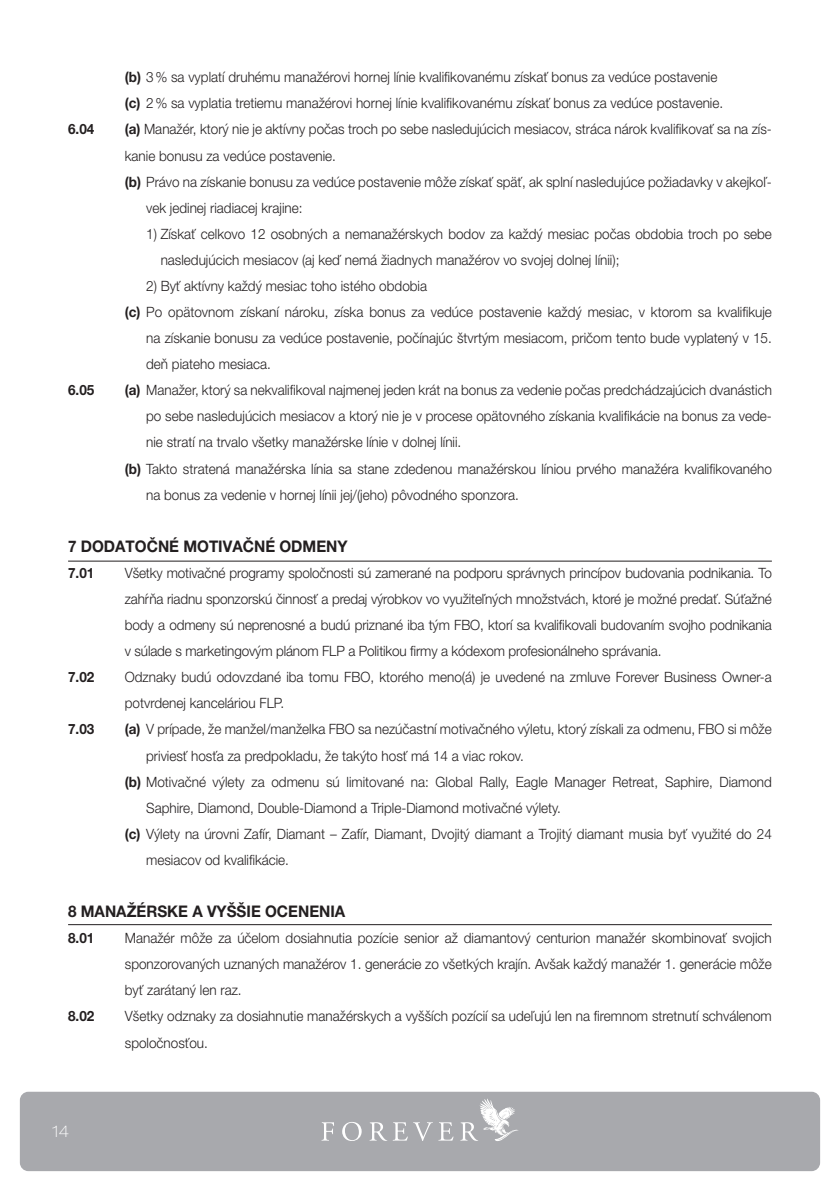
<style>
.page{position:relative;width:840px;height:1191px;background:#fff}
.page>*{position:absolute;margin:0;border:0;box-sizing:border-box;transform-origin:0 0}
.t1{font:700 16px "Helvetica Neue LT Pro";color:#231f20;scale:.95 1}
.t2{font:100 expanded 16px "Helvetica Neue LT Pro";color:#fff}
.t3{font:300 14.2px/26px "Helvetica Neue LT Pro";color:#231f20;scale:.95 1}
.t4{font:700 14.2px "Helvetica Neue LT Pro";color:#231f20;scale:.95 1}
.s1{font-weight:700}
</style>
<div class="page">
<div style="left:20px;top:1091px;width:799px;height:80px;background:#a8a9ad;border-radius:9px"></div>
<svg style="left:321px;top:1122px;width:13px;height:18px"></svg>
<svg style="left:342px;top:1122px;width:19px;height:19px"></svg>
<svg style="left:370px;top:1122px;width:37px;height:18px"></svg>
<svg style="left:413px;top:1122px;width:19px;height:19px"></svg>
<svg style="left:439px;top:1122px;width:14px;height:18px"></svg>
<svg style="left:460px;top:1098px;width:58px;height:43px"></svg>
<hr style="left:68px;top:560px;width:703px;height:1px;background:#231f20">
<hr style="left:68px;top:924px;width:703px;height:1px;background:#231f20">
<p class="t3" style="left:125px;top:64px;width:631px"><span class="s1">(b)</span> 3% sa vyplatí druhému manažérovi hornej línie kvalifikovanému získať bonus za vedúce postavenie <span class="s1">(c)</span> 2% sa vyplatia tretiemu manažérovi hornej línie kvalifikovanému získať bonus za vedúce postavenie.</p>
<p class="t4" style="left:68px;top:121px;width:29px">6.04</p>
<p class="t3" style="left:125px;top:116px;width:682px"><span class="s1">(a)</span> Manažér, ktorý nie je aktívny počas troch po sebe nasledujúcich mesiacov, stráca nárok kvalifikovať sa na zís-</p>
<p class="t3" style="left:125px;top:142px;width:224px">kanie bonusu za vedúce postavenie.</p>
<p class="t3" style="left:125px;top:168px;width:682px"><span class="s1">(b)</span> Právo na získanie bonusu za vedúce postavenie môže získať späť, ak splní nasledujúce požiadavky v akejkoľ-</p>
<p class="t3" style="left:146px;top:194px;width:166px">vek jedinej riadiacej krajine:</p>
<p class="t3" style="left:161px;top:220px;width:644px;text-indent:-15px">1) Získať celkovo 12 osobných a nemanažérskych bodov za každý mesiac počas obdobia troch po sebe nasledujúcich mesiacov (aj keď nemá žiadnych manažérov vo svojej dolnej línii);</p>
<p class="t3" style="left:146px;top:273px;width:297px">2) Byť aktívny každý mesiac toho istého obdobia</p>
<p class="t3" style="left:125px;top:299px;width:682px"><span class="s1">(c)</span> Po opätovnom získaní nároku, získa bonus za vedúce postavenie každý mesiac, v ktorom sa kvalifikuje</p>
<p class="t3" style="left:146px;top:325px;width:659px">na získanie bonusu za vedúce postavenie, počínajúc štvrtým mesiacom, pričom tento bude vyplatený v 15.</p>
<p class="t3" style="left:146px;top:351px;width:132px">deň piateho mesiaca.</p>
<p class="t4" style="left:68px;top:381px;width:29px">6.05</p>
<p class="t3" style="left:125px;top:377px;width:682px"><span class="s1">(a)</span> Manažer, ktorý sa nekvalifikoval najmenej jeden krát na bonus za vedenie počas predchádzajúcich dvanástich</p>
<p class="t3" style="left:146px;top:403px;width:659px">po sebe nasledujúcich mesiacov a ktorý nie je v procese opätovného získania kvalifikácie na bonus za vede-</p>
<p class="t3" style="left:146px;top:429px;width:333px">nie stratí na trvalo všetky manažérske línie v dolnej línii.</p>
<p class="t3" style="left:125px;top:455px;width:682px"><span class="s1">(b)</span> Takto stratená manažérska línia sa stane zdedenou manažérskou líniou prvého manažéra kvalifikovaného</p>
<p class="t3" style="left:146px;top:481px;width:393px">na bonus za vedenie v hornej línii jej/(jeho) pôvodného sponzora.</p>
<p class="t1" style="left:68px;top:536px;width:295px">7 DODATOČNÉ MOTIVAČNÉ ODMENY</p>
<p class="t4" style="left:68px;top:564px;width:29px">7.01</p>
<p class="t3" style="left:125px;top:559px;width:682px;text-align:justify">Všetky motivačné programy spoločnosti sú zamerané na podporu správnych princípov budovania podnikania. To zahŕňa riadnu sponzorskú činnosť a predaj výrobkov vo využiteľných množstvách, ktoré je možné predať. Súťažné body a odmeny sú neprenosné a budú priznané iba tým FBO, ktorí sa kvalifikovali budovaním svojho podnikania v súlade s marketingovým plánom FLP a Politikou firmy a kódexom profesionálneho správania.</p>
<p class="t4" style="left:68px;top:668px;width:29px">7.02</p>
<p class="t3" style="left:125px;top:664px;width:682px">Odznaky budú odovzdané iba tomu FBO, ktorého meno(á) je uvedené na zmluve Forever Business Owner-a potvrdenej kanceláriou FLP.</p>
<p class="t4" style="left:68px;top:720px;width:29px">7.03</p>
<p class="t3" style="left:125px;top:716px;width:682px"><span class="s1">(a)</span> V prípade, že manžel/manželka FBO sa nezúčastní motivačného výletu, ktorý získali za odmenu, FBO si môže</p>
<p class="t3" style="left:146px;top:742px;width:399px">priviesť hosťa za predpokladu, že takýto hosť má 14 a viac rokov.</p>
<p class="t3" style="left:125px;top:768px;width:682px"><span class="s1">(b)</span> Motivačné výlety za odmenu sú limitované na: Global Rally, Eagle Manager Retreat, Saphire, Diamond</p>
<p class="t3" style="left:146px;top:794px;width:438px">Saphire, Diamond, Double-Diamond a Triple-Diamond motivačné výlety.</p>
<p class="t3" style="left:125px;top:820px;width:682px"><span class="s1">(c)</span> Výlety na úrovni Zafír, Diamant – Zafír, Diamant, Dvojitý diamant a Trojitý diamant musia byť využité do 24</p>
<p class="t3" style="left:146px;top:846px;width:152px">mesiacov od kvalifikácie.</p>
<p class="t1" style="left:68px;top:901px;width:293px">8 MANAŽÉRSKE A VYŠŠIE OCENENIA</p>
<p class="t4" style="left:68px;top:929px;width:29px">8.01</p>
<p class="t3" style="left:125px;top:924px;width:682px;text-align:justify">Manažér môže za účelom dosiahnutia pozície senior až diamantový centurion manažér skombinovať svojich sponzorovaných uznaných manažérov 1. generácie zo všetkých krajín. Avšak každý manažér 1. generácie môže byť zarátaný len raz.</p>
<p class="t4" style="left:68px;top:1007px;width:29px">8.02</p>
<p class="t3" style="left:125px;top:1003px;width:682px">Všetky odznaky za dosiahnutie manažérskych a vyšších pozícií sa udeľujú len na firemnom stretnutí schválenom spoločnosťou.</p>
<p class="t2" style="left:52px;top:1122px;width:19px">14</p>
</div>
